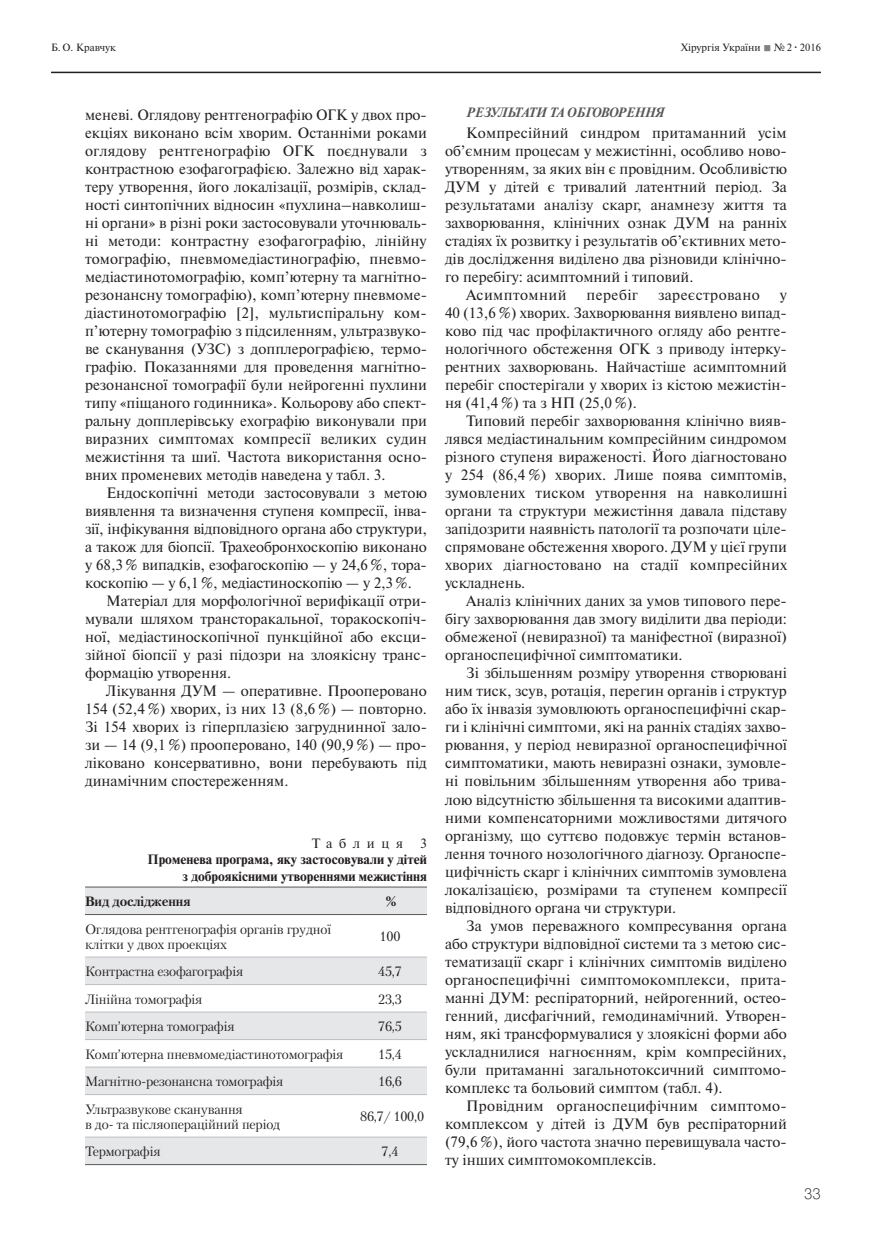
<style>
.page{position:relative;width:872px;height:1234px;background:#fff}
.page>*{position:absolute;margin:0;border:0;box-sizing:border-box;transform-origin:0 0}
.t1{font:15px/18px "Newton C";color:#231f20;text-align:justify}
.t2{font:15px "Newton C";letter-spacing:.03em;color:#231f20}
.t3{font:15px "Pragmatica Light C";color:#231f20}
.t4{font:13.5px/15px "Petersburg C";letter-spacing:-.015em;color:#231f20}
.t5{font:700 13.5px/16.2px "Newton C";color:#231f20;text-align:right}
.t6{font:italic 700 13.5px "Newton C";letter-spacing:-.01em;color:#57585a}
.t7{font:700 13.5px "Petersburg C";letter-spacing:-.015em;color:#231f20}
.t8{font:13.5px "Newton C";letter-spacing:.5em;color:#231f20}
.t9{font:10.5px "Newton C";color:#231f20}
.s1{color:#808285}
.s2{font-weight:700}
</style>
<div class="page">
<hr style="left:51px;top:72px;width:770px;height:1px;background:#231f20">
<div style="left:85px;top:887px;width:342px;height:276px;background:#e6e7e9"></div>
<svg style="left:85px;top:914px;width:342px;height:222px"></svg>
<hr style="left:85px;top:886px;width:268px;height:1px;background:#57585a">
<hr style="left:353px;top:886px;width:74px;height:1px;background:#57585a">
<hr style="left:85px;top:913px;width:268px;height:1px;background:#57585a">
<hr style="left:353px;top:913px;width:74px;height:1px;background:#57585a">
<hr style="left:85px;top:956px;width:268px;height:1px;background:#bcbdc0">
<hr style="left:353px;top:956px;width:74px;height:1px;background:#bcbdc0">
<hr style="left:85px;top:983px;width:268px;height:1px;background:#bcbdc0">
<hr style="left:353px;top:983px;width:74px;height:1px;background:#bcbdc0">
<hr style="left:85px;top:1011px;width:268px;height:1px;background:#bcbdc0">
<hr style="left:353px;top:1011px;width:74px;height:1px;background:#bcbdc0">
<hr style="left:85px;top:1038px;width:268px;height:1px;background:#bcbdc0">
<hr style="left:353px;top:1038px;width:74px;height:1px;background:#bcbdc0">
<hr style="left:85px;top:1066px;width:268px;height:1px;background:#bcbdc0">
<hr style="left:353px;top:1066px;width:74px;height:1px;background:#bcbdc0">
<hr style="left:85px;top:1093px;width:268px;height:1px;background:#bcbdc0">
<hr style="left:353px;top:1093px;width:74px;height:1px;background:#bcbdc0">
<hr style="left:85px;top:1136px;width:268px;height:1px;background:#bcbdc0">
<hr style="left:353px;top:1136px;width:74px;height:1px;background:#bcbdc0">
<hr style="left:85px;top:1163px;width:268px;height:1px;background:#57585a">
<hr style="left:353px;top:1163px;width:74px;height:1px;background:#57585a">
<p class="t9" style="left:51px;top:41px;width:66px">Б. О. Кравчук</p>
<p class="t9" style="left:680px;top:41px;width:142px">Хірургія України <span class="s1">■</span> № 2 <span class="s2">·</span> 2016</p>
<p class="t1" style="left:85px;top:106px;width:343px">меневі. Оглядову рентгенографію ОГК у двох про&shy;екціях виконано всім хворим. Останніми роками оглядову рентгенографію ОГК поєднували з контрастною езофагографією. Залежно від харак&shy;теру утворення, його локалізації, розмірів, склад&shy;ності синтопічних відносин «пухлина–навколиш&shy;ні органи» в різні роки застосовували уточнюваль&shy;ні методи: контрастну езофагографію, лінійну томографію, пневмомедіастинографію, пневмо&shy;медіастинотомографію, комп’ютерну та магнітно&shy;резонансну томографію), комп’ютерну пневмоме&shy;діастинотомографію [2], мультиспіральну ком&shy;п’ютер ну томографію з підсиленням, ультразвуко&shy;ве сканування (УЗС) з допплерографією, термо&shy;графію. Показаннями для проведення магнітно&shy;резонансної томографії були нейрогенні пухлини типу «піщаного годинника». Кольорову або спект&shy;ральну допплерівську ехографію виконували при виразних симптомах компресії великих судин межистіння та шиї. Частота використання осно&shy;вних променевих методів наведена у табл. 3.</p>
<p class="t1" style="left:85px;top:484px;width:343px;text-indent:21px">Ендоскопічні методи застосовували з метою виявлення та визначення ступеня компресії, інва&shy;зії, інфікування відповідного органа або структури, а також для біопсії. Трахеобронхоскопію виконано у 68,3 % випадків, езофагоскопію — у 24,6 %, тора&shy;коскопію — у 6,1 %, медіастиноскопію — у 2,3 %.</p>
<p class="t1" style="left:85px;top:592px;width:343px;text-indent:21px">Матеріал для морфологічної верифікації отри&shy;мували шляхом трансторакальної, торакоскопіч&shy;ної, медіастиноскопічної пункційної або ексци&shy;зійної біопсії у разі підозри на злоякісну транс&shy;формацію утворення.</p>
<p class="t1" style="left:85px;top:682px;width:343px;text-indent:21px">Лікування ДУМ — оперативне. Прооперовано 154 (52,4 %) хворих, із них 13 (8,6 %) — повторно.<br>Зі 154 хворих із гіперплазією загруднинної зало&shy;зи — 14 (9,1 %) прооперовано, 140 (90,9 %) — про&shy;ліковано консервативно, вони перебувають під динамічним спостереженням.</p>
<p class="t8" style="left:312px;top:836px;width:93px">Таблиця</p>
<p class="t8" style="left:420px;top:836px;width:8px">3</p>
<p class="t5" style="left:147px;top:851px;width:281px">Променева програма, яку застосовували у дітей з доброякісними утвореннями межистіння</p>
<p class="t7" style="left:85px;top:892px;width:107px">Вид дослідження</p>
<p class="t7" style="left:385px;top:892px;width:13px">%</p>
<p class="t4" style="left:85px;top:920px;width:248px">Оглядова рентгенографія органів грудної клітки у двох проекціях</p>
<p class="t4" style="left:379px;top:928px;width:22px">100</p>
<p class="t4" style="left:85px;top:963px;width:160px">Контрастна езофагографія</p>
<p class="t4" style="left:378px;top:963px;width:25px">45,7</p>
<p class="t4" style="left:85px;top:990px;width:119px">Лінійна томографія</p>
<p class="t4" style="left:378px;top:990px;width:25px">23,3</p>
<p class="t4" style="left:85px;top:1018px;width:151px">Комп’ютерна томографія</p>
<p class="t4" style="left:378px;top:1018px;width:25px">76,5</p>
<p class="t4" style="left:85px;top:1045px;width:260px">Комп’ютерна пневмомедіастинотомографія</p>
<p class="t4" style="left:378px;top:1045px;width:25px">15,4</p>
<p class="t4" style="left:85px;top:1073px;width:200px">Магнітно-резонансна томографія</p>
<p class="t4" style="left:378px;top:1073px;width:25px">16,6</p>
<p class="t4" style="left:85px;top:1100px;width:197px">Ультразвукове сканування<br>в до- та післяопераційний період</p>
<p class="t4" style="left:360px;top:1108px;width:65px">86,7/ 100,0</p>
<p class="t4" style="left:85px;top:1143px;width:77px">Термографія</p>
<p class="t4" style="left:381px;top:1143px;width:18px">7,4</p>
<p class="t6" style="left:466px;top:105px;width:199px">РЕЗУЛЬТАТИ ТА ОБГОВОРЕННЯ</p>
<p class="t1" style="left:466px;top:124px;width:322px">Компресійний синдром притаманний усім</p>
<p class="t1" style="left:445px;top:142px;width:343px">об’ємним процесам у межистінні, особливо ново-</p>
<p class="t1" style="left:445px;top:160px;width:343px">утворенням, за яких він є провідним. Особливістю</p>
<p class="t1" style="left:445px;top:178px;width:343px">ДУМ у дітей є тривалий латентний період. За</p>
<p class="t1" style="left:445px;top:196px;width:343px">результатами аналізу скарг, анамнезу життя та</p>
<p class="t1" style="left:445px;top:214px;width:343px">захворювання, клінічних ознак ДУМ на ранніх</p>
<p class="t1" style="left:445px;top:232px;width:343px">стадіях їх розвитку і результатів об’єктивних мето-</p>
<p class="t1" style="left:445px;top:250px;width:343px">дів дослідження виділено два різновиди клінічно-</p>
<p class="t1" style="left:445px;top:268px;width:250px">го перебігу: асимптомний і типовий.</p>
<p class="t2" style="left:466px;top:287px;width:102px">Асимптомний</p>
<p class="t2" style="left:586px;top:287px;width:53px">перебіг</p>
<p class="t2" style="left:658px;top:287px;width:103px">зареєстровано</p>
<p class="t1" style="left:445px;top:286px;width:343px;text-indent:335px">у 40 (13,6 %) хворих. Захворювання виявлено випад&shy;ково під час профілактичного огляду або рентге&shy;нологічного обстеження ОГК з приводу інтерку&shy;рентних захворювань. Найчастіше асимптомний перебіг спостерігали у хворих із кістою межистін&shy;ня (41,4 %) та з НП (25,0 %).</p>
<p class="t1" style="left:445px;top:412px;width:344px;text-indent:21px">Типовий перебіг захворювання клінічно вияв&shy;лявся медіастинальним компресійним синдромом різного ступеня вираженості. Його діагностовано у 254 (86,4 %) хворих. Лише поява симптомів, зумовлених тиском утворення на навколишні органи та структури межистіння давала підставу запідозрити наявність патології та розпочати ціле&shy;спрямоване обстеження хворого. ДУМ у цієї групи хворих діагностовано на стадії компресійних ускладнень.</p>
<p class="t1" style="left:445px;top:592px;width:343px;text-indent:21px">Аналіз клінічних даних за умов типового пере&shy;бігу захворювання дав змогу виділити два періоди: обмеженої (невиразної) та маніфестної (виразної) органоспецифічної симптоматики.</p>
<p class="t1" style="left:445px;top:664px;width:343px;text-indent:21px">Зі збільшенням розміру утворення створювані ним тиск, зсув, ротація, перегин органів і структур або їх інвазія зумовлюють органоспецифічні скар&shy;ги і клінічні симптоми, які на ранніх стадіях захво&shy;рювання, у період невиразної органоспецифічної симптоматики, мають невиразні ознаки, зумовле&shy;ні повільним збільшенням утворення або трива&shy;лою відсутністю збільшення та високими адаптив&shy;ними компенсаторними можливостями дитячого організму, що суттєво подовжує термін встанов&shy;лення точного нозологічного діагнозу. Органоспе&shy;цифічність скарг і клінічних симптомів зумовлена локалізацією, розмірами та ступенем компресії відповідного органа чи структури.</p>
<p class="t1" style="left:445px;top:916px;width:343px;text-indent:21px">За умов переважного компресування органа або структури відповідної системи та з метою сис&shy;тематизації скарг і клінічних симптомів виділено органоспецифічні симптомокомплекси, прита&shy;манні ДУМ: респіраторний, нейрогенний, остео&shy;генний, дисфагічний, гемодинамічний. Утворен&shy;ням, які трансформувалися у злоякісні форми або ускладнилися нагноєнням, крім компресійних, були притаманні загальнотоксичний симптомо&shy;комплекс та больовий симптом (табл. 4).</p>
<p class="t1" style="left:445px;top:1096px;width:343px;text-indent:21px">Провідним органоспецифічним симптомо&shy;комплексом у дітей із ДУМ був респіраторний (79,6 %), його частота значно перевищувала часто&shy;ту інших симптомокомплексів.</p>
<p class="t3" style="left:804px;top:1184px;width:18px">33</p>
</div>
